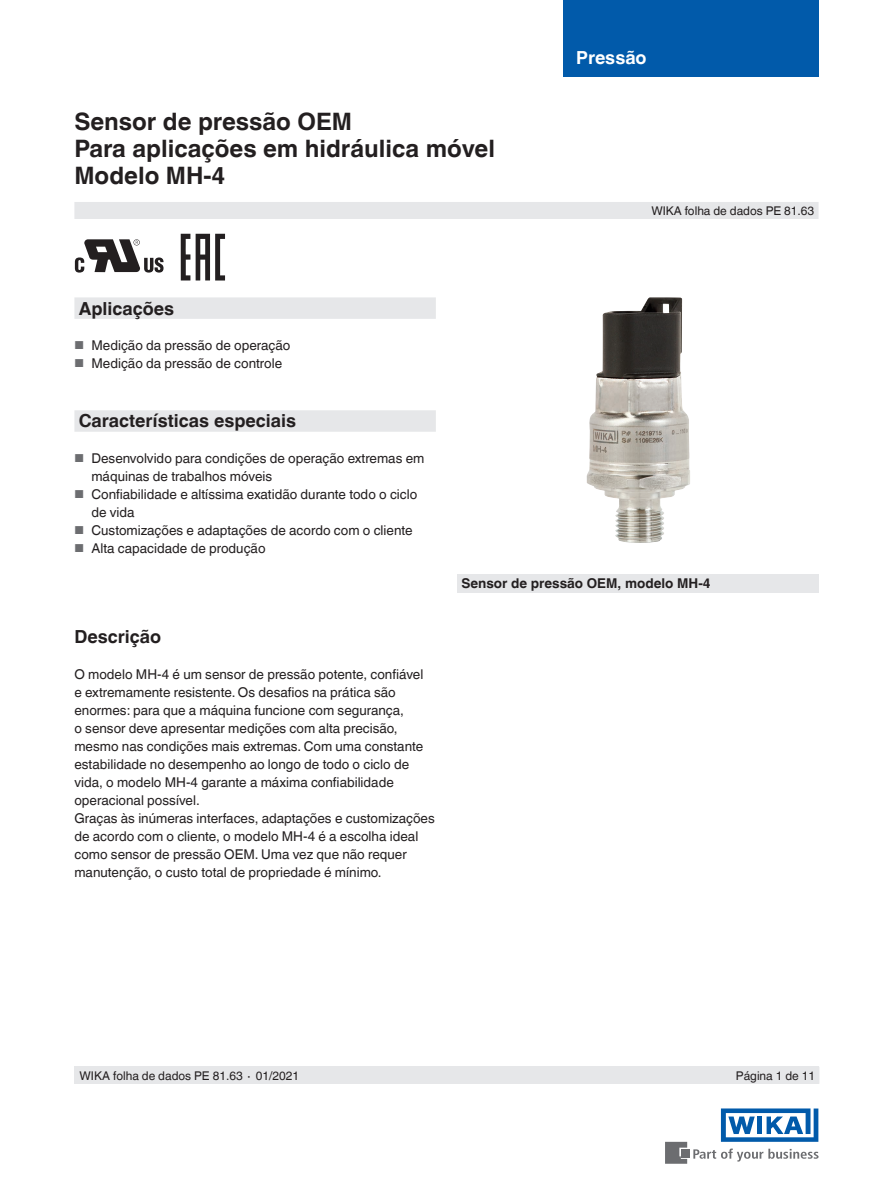
<style>
.page{position:relative;width:893px;height:1188px;background:#fff}
.page>*{position:absolute;margin:0;border:0;box-sizing:border-box;transform-origin:0 0}
.t1{font:700 24px/27px "Helvetica World";color:#231f20}
.t2{font:700 18px "Helvetica World";color:#231f20}
.t3{font:700 18px "Helvetica World";color:#fff}
.t4{font:13.5px/18px "Helvetica World";color:#231f20}
.t5{font:700 13.5px "Helvetica World";color:#231f20}
.t6{font:12px "Helvetica World";color:#231f20}
.s1{font-size:11.55px;color:#6c6d70}
</style>
<div class="page">
<svg style="left:693px;top:1149px;width:126px;height:13px"></svg>
<div style="left:682px;top:1150px;width:8px;height:8px;background:#6c6d70"></div>
<svg style="left:665px;top:1142px;width:22px;height:22px"></svg>
<svg style="left:721px;top:1108px;width:97px;height:34px"></svg>
<div style="left:563px;top:0;width:256px;height:77px;background:#015aaa"></div>
<div style="left:74px;top:202px;width:745px;height:17px;background:#e6e7e9"></div>
<div style="left:74px;top:1066px;width:745px;height:18px;background:#e6e7e9"></div>
<svg style="left:74px;top:297px;width:362px;height:135px"></svg>
<div style="left:457px;top:574px;width:362px;height:19px;background:#e6e7e9"></div>
<img style="left:587px;top:297px;width:103px;height:246px">
<svg style="left:181px;top:234px;width:9px;height:47px"></svg>
<svg style="left:196px;top:234px;width:29px;height:47px"></svg>
<svg style="left:75px;top:239px;width:89px;height:34px"></svg>
<h1 class="t1" style="left:74px;top:108px;width:422px">Sensor de pressão OEM<br>Para aplicações em hidráulica móvel<br>Modelo MH-4</h1>
<h2 class="t2" style="left:79px;top:298px;width:97px">Aplicações</h2>
<p class="t4" style="left:74px;top:336px;width:218px"><span class="s1">■</span> Medição da pressão de operação</p>
<p class="t4" style="left:74px;top:354px;width:209px"><span class="s1">■</span> Medição da pressão de controle</p>
<h2 class="t2" style="left:79px;top:411px;width:219px">Características especiais</h2>
<p class="t4" style="left:91px;top:449px;width:335px;text-indent:-17px"><span class="s1">■</span> Desenvolvido para condições de operação extremas em máquinas de trabalhos móveis</p>
<p class="t4" style="left:91px;top:485px;width:327px;text-indent:-17px"><span class="s1">■</span> Confiabilidade e altíssima exatidão durante todo o ciclo de vida</p>
<p class="t4" style="left:74px;top:521px;width:340px"><span class="s1">■</span> Customizações e adaptações de acordo com o cliente</p>
<p class="t4" style="left:74px;top:539px;width:193px"><span class="s1">■</span> Alta capacidade de produção</p>
<h2 class="t3" style="left:576px;top:47px;width:72px">Pressão</h2>
<p class="t6" style="left:651px;top:204px;width:164px">WIKA folha de dados PE 81.63</p>
<h2 class="t2" style="left:74px;top:626px;width:88px">Descrição</h2>
<p class="t4" style="left:74px;top:665px;width:362px">O modelo MH-4 é um sensor de pressão potente, confiável<br>e extremamente resistente. Os desafios na prática são enormes: para que a máquina funcione com segurança,<br>o sensor deve apresentar medições com alta precisão, mesmo nas condições mais extremas. Com uma constante estabilidade no desempenho ao longo de todo o ciclo de vida, o modelo MH-4 garante a máxima confiabilidade operacional possível.<br>Graças às inúmeras interfaces, adaptações e customizações de acordo com o cliente, o modelo MH-4 é a escolha ideal como sensor de pressão OEM. Uma vez que não requer manutenção, o custo total de propriedade é mínimo.</p>
<p class="t5" style="left:461px;top:575px;width:251px">Sensor de pressão OEM, modelo MH-4</p>
<p class="t6" style="left:80px;top:1068px;width:221px">WIKA folha de dados PE 81.63 ∙ 01/2021</p>
<p class="t6" style="left:736px;top:1068px;width:81px">Página 1 de 11</p>
</div>
